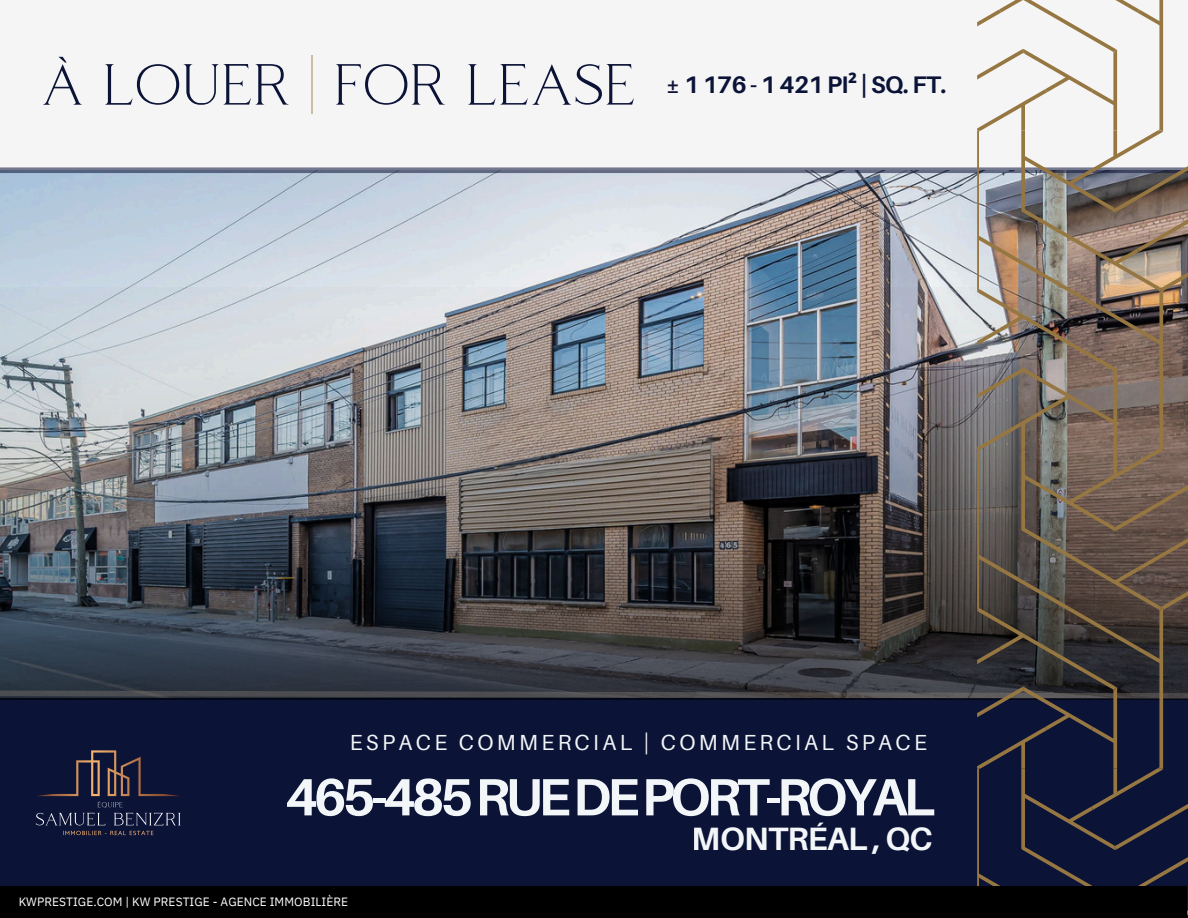
<style>
.page{position:relative;width:1188px;height:918px;background:#fff}
.page>*{position:absolute;margin:0;border:0;box-sizing:border-box;transform-origin:0 0}
.t1{font:58.05px "Coldiac";letter-spacing:-.03em;color:#0b1337}
.t2{font:700 52.5px "Aileron";letter-spacing:-.075em;color:#f3f6f8}
.t3{font:700 32.4px "Aileron";letter-spacing:-.02em;color:#f3f6f8}
.t4{font:700 24px "Aileron";letter-spacing:-.02em;color:#0b1337}
.t5{font:21.9px "Aileron";letter-spacing:.155em;color:#f3f6f8}
.t6{font:12px "IBM Plex Sans";letter-spacing:.005em;color:#fff}
.s1{color:#cfbba4}
.s2{font-family:"Noto Sans"}
</style>
<div class="page">
<img style="left:0;top:0;width:1188px;height:918px">
<div style="left:0;top:887px;width:1186px;height:31px;background:#000"></div>
<h1 class="t1" style="left:40px;top:53px;width:599px">À LOUER <span class="s1">|</span> FOR LEASE</h1>
<h4 class="t4" style="left:666px;top:70px;width:282px">± 1 176 - 1 421 PI<span class="s2">²</span> | SQ. FT.</h4>
<h5 class="t5" style="left:350px;top:729px;width:579px">ESPACE COMMERCIAL | COMMERCIAL SPACE</h5>
<h1 class="t2" style="left:285px;top:764px;width:652px">465-485RUEDEPORT-ROYAL</h1>
<h3 class="t3" style="left:692px;top:818px;width:242px">MONTRÉAL , QC</h3>
<p class="t6" style="left:19px;top:893px;width:331px">KWPRESTIGE.COM | KW PRESTIGE - AGENCE IMMOBILIÈRE</p>
</div>
